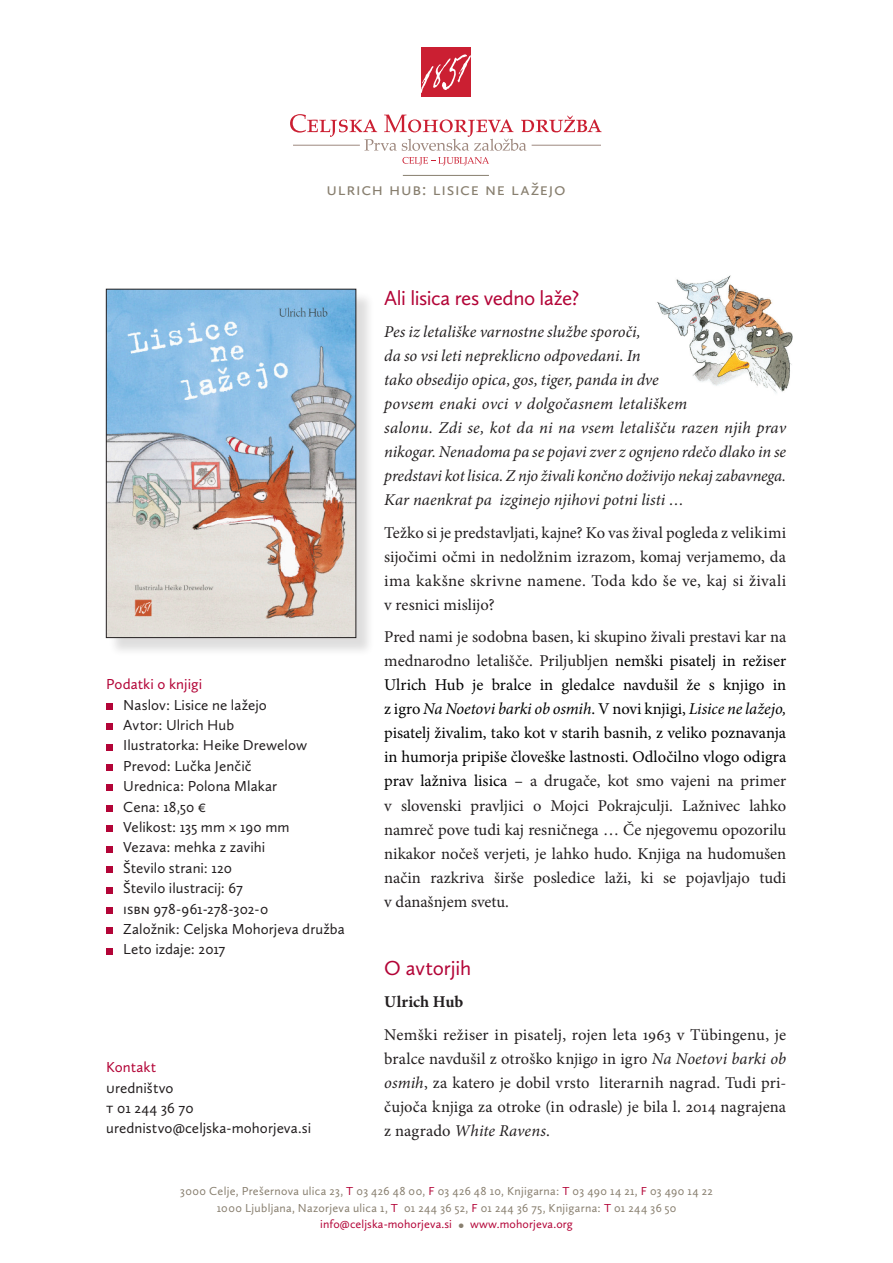
<style>
.page{position:relative;width:893px;height:1263px;background:#fff}
.page>*{position:absolute;margin:0;border:0;box-sizing:border-box;transform-origin:0 0}
.zivljenjepis{font:21px "Calluna Sans";letter-spacing:-.02em;color:#b30437}
.besedilo{font:18px "Calluna Sans";letter-spacing:.035em;color:#887f6f}
.besedilo-2{font:16.5px/24px "Minion Pro";letter-spacing:.005em;color:#231f20;text-align:justify}
.besedilo-3{font:italic 16.5px/24px "Minion Pro";color:#231f20}
.besedilo-4{font:700 16.5px "Minion Pro";letter-spacing:.005em;color:#231f20}
.podatki_o_knjigi{font:15px "Calluna Sans";color:#231f20}
.podatki_o_knjigi-2{font:15px "Calluna Sans";letter-spacing:.005em;color:#b30437}
.besedilo-5{font:12px "Calluna Sans";letter-spacing:.025em;color:#887f6f}
.t1{font:12px "Calluna Sans";letter-spacing:.01em;color:#b30437}
.s1{color:#000}
.s2{font-style:italic;color:#000}
.s3{font-style:italic}
.s4{color:#b30437}
.s5{font-size:16.5px;color:#887f6f}
</style>
<div class="page">
<div style="left:421px;top:47px;width:50px;height:50px;background:#cb1f32"></div>
<svg style="left:421px;top:54px;width:50px;height:39px"></svg>
<svg style="left:290px;top:114px;width:312px;height:37px"></svg>
<hr style="left:293px;top:145px;width:67px;height:1px;background:#9e887e">
<hr style="left:532px;top:145px;width:69px;height:1px;background:#9e887e">
<svg style="left:402px;top:157px;width:87px;height:8px"></svg>
<div style="left:106px;top:703px;width:7px;height:6px;background:#b30437"></div>
<div style="left:106px;top:724px;width:7px;height:6px;background:#b30437"></div>
<div style="left:106px;top:744px;width:7px;height:6px;background:#b30437"></div>
<div style="left:106px;top:764px;width:7px;height:7px;background:#b30437"></div>
<div style="left:106px;top:785px;width:7px;height:6px;background:#b30437"></div>
<div style="left:106px;top:805px;width:7px;height:6px;background:#b30437"></div>
<div style="left:106px;top:826px;width:7px;height:6px;background:#b30437"></div>
<div style="left:106px;top:846px;width:7px;height:6px;background:#b30437"></div>
<div style="left:106px;top:866px;width:7px;height:7px;background:#b30437"></div>
<div style="left:106px;top:887px;width:7px;height:6px;background:#b30437"></div>
<div style="left:106px;top:907px;width:7px;height:6px;background:#b30437"></div>
<div style="left:106px;top:928px;width:7px;height:6px;background:#b30437"></div>
<div style="left:106px;top:948px;width:7px;height:6px;background:#b30437"></div>
<hr style="left:403px;top:175px;width:86px;height:1px;background:#887f6f">
<div style="left:108px;top:291px;width:267px;height:365px;background:#231f20;opacity:.15"></div>
<img style="left:108px;top:291px;width:246px;height:345px">
<div style="left:106px;top:289px;width:250px;height:349px;border:1px solid #231f20"></div>
<img style="left:657px;top:275px;width:136px;height:118px">
<p class="besedilo" style="left:327px;top:178px;width:241px">ulrich hub: lisice n e lažejo</p>
<p class="podatki_o_knjigi-2" style="left:106px;top:675px;width:97px">Podatki o knjigi</p>
<p class="podatki_o_knjigi" style="left:123px;top:695px;width:145px">Naslov: Lisice ne lažejo</p>
<p class="podatki_o_knjigi" style="left:123px;top:716px;width:112px">Avtor: Ulrich Hub</p>
<p class="podatki_o_knjigi" style="left:123px;top:736px;width:185px">Ilustratorka: Heike Drewelow</p>
<p class="podatki_o_knjigi" style="left:123px;top:757px;width:130px">Prevod: Lučka Jenčič</p>
<p class="podatki_o_knjigi" style="left:123px;top:777px;width:155px">Urednica: Polona Mlakar</p>
<p class="podatki_o_knjigi" style="left:123px;top:797px;width:85px">Cena: 18,50 €</p>
<p class="podatki_o_knjigi" style="left:123px;top:818px;width:168px">Velikost: 135 mm × 190 mm</p>
<p class="podatki_o_knjigi" style="left:123px;top:838px;width:143px">Vezava: mehka z zavihi</p>
<p class="podatki_o_knjigi" style="left:123px;top:859px;width:110px">Število strani: 120</p>
<p class="podatki_o_knjigi" style="left:123px;top:879px;width:121px">Število ilustracij: 67</p>
<p class="podatki_o_knjigi" style="left:123px;top:899px;width:147px">ISBN 978-961-278-302-0</p>
<p class="podatki_o_knjigi" style="left:123px;top:920px;width:223px">Založnik: Celjska Mohorjeva družba</p>
<p class="podatki_o_knjigi" style="left:123px;top:940px;width:104px">Leto izdaje: 2017</p>
<p class="podatki_o_knjigi-2" style="left:106px;top:1058px;width:52px">Kontakt</p>
<p class="podatki_o_knjigi" style="left:106px;top:1078px;width:69px">uredništvo</p>
<p class="podatki_o_knjigi" style="left:106px;top:1099px;width:89px">t 01 244 36 70</p>
<p class="podatki_o_knjigi" style="left:106px;top:1119px;width:206px">urednistvo@celjska-mohorjeva.si</p>
<p class="zivljenjepis" style="left:384px;top:285px;width:197px">Ali lisica res vedno laže?</p>
<p class="besedilo-3" style="left:384px;top:320px;width:404px">Pes iz letališke varnostne službe sporoči,<br>da so vsi leti nepreklicno odpovedani. In<br>tako obsedijo opica, gos, tiger, panda in dve<br>povsem enaki ovci v dolgočasnem letališkem<br>salonu. Zdi se, kot da ni na vsem letališču razen njih prav nikogar. Nenadoma pa se pojavi zver z ognjeno rdečo dlako in se predstavi kot lisica. Z njo živali končno doživijo nekaj zabavnega.<br>Kar naenkrat pa izginejo njihovi potni listi …</p>
<p class="besedilo-2" style="left:384px;top:521px;width:404px">Težko si je predstavljati, kajne? Ko vas žival pogleda z velikimi sijočimi očmi in nedolžnim izrazom, komaj verjamemo, da ima kakšne skrivne namene. Toda kdo še ve, kaj si živali v resnici mislijo?</p>
<p class="besedilo-2" style="left:384px;top:625px;width:404px">Pred nami je sodobna basen, ki skupino živali prestavi kar na mednarodno letališče. Priljubljen <span class="s1">nemški pisatelj in režiser Ulrich Hub je bralce in gledalce navdušil že s knjigo in z igro</span> <span class="s2">Na Noetovi barki ob osmih</span><span class="s1">. V novi knjigi,</span> <span class="s2">Lisice ne lažejo, </span><span class="s1">pisatelj živalim, tako kot v starih basnih, z veliko poznavanja in humorja pripiše človeške lastnosti. Odločilno vlogo odigra prav lažniva lisica –</span> a drugače, kot smo vajeni na primer v slovenski pravljici o Mojci Pokrajculji. Lažnivec lahko namreč pove tudi kaj resničnega … Če njegovemu opozorilu nikakor nočeš verjeti, je lahko hudo. Knjiga na hudomušen način razkriva širše posledice laži, ki se pojavljajo tudi v današnjem svetu.</p>
<p class="zivljenjepis" style="left:384px;top:955px;width:89px">O avtorjih</p>
<p class="besedilo-4" style="left:384px;top:990px;width:81px">Ulrich Hub</p>
<p class="besedilo-2" style="left:384px;top:1022px;width:404px">Nemški režiser in pisatelj, rojen leta 1963 v Tübingenu, je bralce navdušil z otroško knjig<span class="s3">o</span> in igro <span class="s3">Na Noetovi barki ob osmih</span>, za katero je dobil vrsto literarnih nagrad. Tudi pri&shy;čujoča knjiga za otroke (in odrasle) je bila l. 2014 nagrajena z nagrado <span class="s3">White Ravens</span>.</p>
<p class="besedilo-5" style="left:180px;top:1184px;width:534px">3000 Celje, Prešernova ulica 23, <span class="s4">T</span> 03 426 48 00, <span class="s4">F</span> 03 426 48 10, Knjigarna: <span class="s4">T</span> 03 490 14 21, <span class="s4">F</span> 03 490 14 22</p>
<p class="besedilo-5" style="left:217px;top:1201px;width:461px">1000 Ljubljana, Nazorjeva ulica 1, <span class="s4">T</span> 01 244 36 52, <span class="s4">F</span> 01 244 36 75, Knjigarna: <span class="s4">T</span> 01 244 36 50</p>
<p class="t1" style="left:320px;top:1217px;width:254px">info@celjska-mohorjeva.si <span class="s5">•</span> www.mohorjeva.org</p>
</div>
